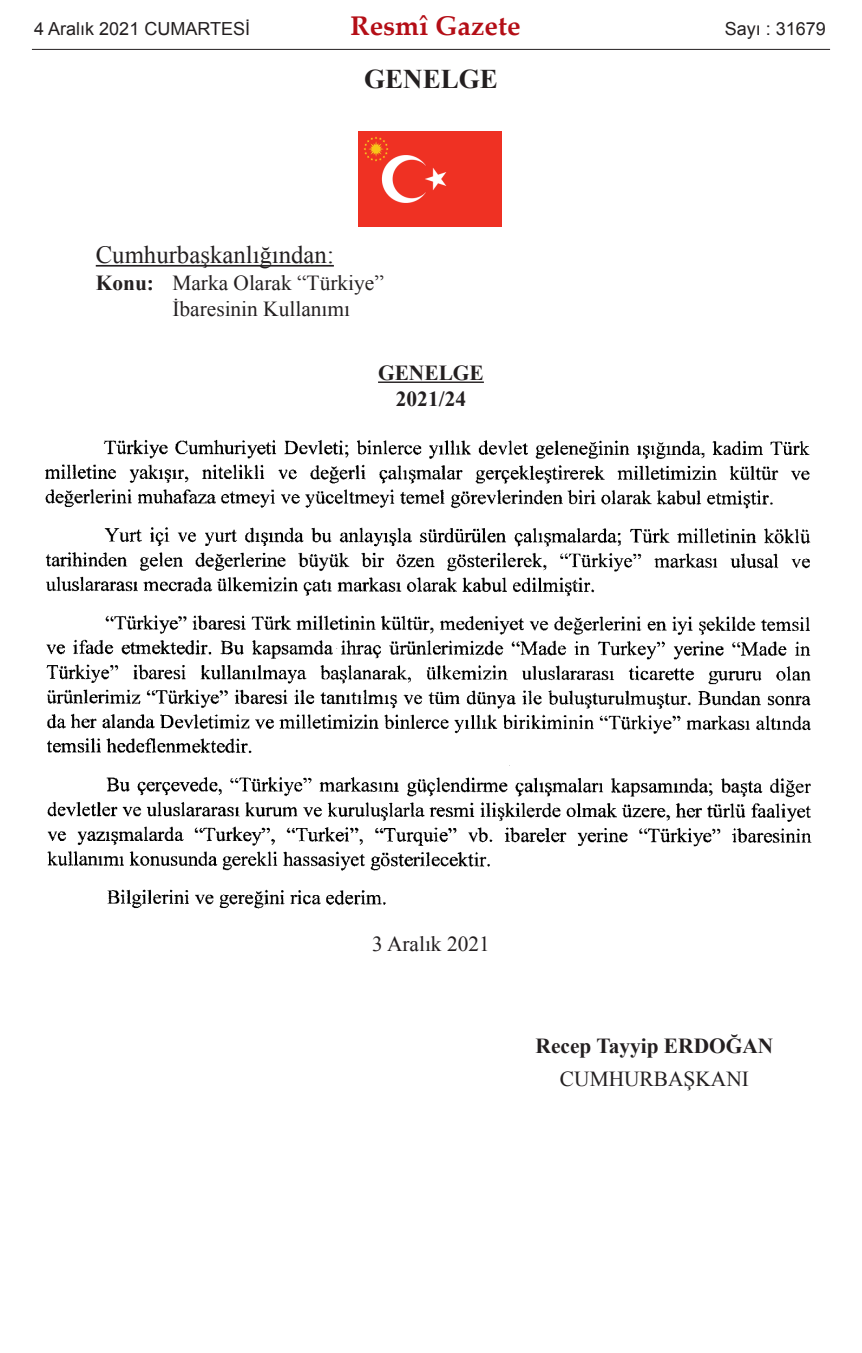
<style>
.page{position:relative;width:862px;height:1353px;background:#fff}
.page>*{position:absolute;margin:0;border:0;box-sizing:border-box;transform-origin:0 0}
.t1{font:700 27px "Palatino Linotype";color:#b40e16}
.t2{font:700 27px "Times New Roman";color:#231f20}
.t3{font:24.75px "Times New Roman";color:#231f20}
.t4{font:21.38px/25.7px "Times New Roman";color:#231f20}
.t5{font:700 21.38px/26.1px "Times New Roman";color:#231f20;text-align:center}
.t6{font:18px "Arial";color:#231f20}
.s1{font-weight:700}
</style>
<div class="page">
<hr style="left:96px;top:265px;width:238px;height:1px;background:#231f20">
<hr style="left:378px;top:381px;width:105px;height:2px;background:#231f20">
<img style="left:358px;top:131px;width:143px;height:96px">
<img style="left:45px;top:439px;width:767px;height:470px">
<hr style="left:32px;top:49px;width:797px;height:1px;background:#231f20">
<p class="t6" style="left:34px;top:18px;width:217px">4 Aralık 2021 CUMARTESİ</p>
<p class="t1" style="left:350px;top:15px;width:171px">Resmî Gazete</p>
<p class="t6" style="left:724px;top:18px;width:103px">Sayı : 31679</p>
<p class="t2" style="left:364px;top:64px;width:135px">GENELGE</p>
<p class="t3" style="left:96px;top:241px;width:239px">Cumhurbaşkanlığından:</p>
<p class="t4" style="left:172px;top:270px;width:213px;text-indent:-77px"><span class="s1">Konu:</span> Marka Olarak “Türkiye”<br>İbaresinin Kullanımı</p>
<p class="t5" style="left:378px;top:359px;width:107px">GENELGE<br>2021/24</p>
<p class="t4" style="left:372px;top:930px;width:119px">3 Aralık 2021</p>
<p class="t5" style="left:535px;top:1032px;width:239px">Recep Tayyip ERDOĞAN</p>
<p class="t4" style="left:559px;top:1065px;width:190px">CUMHURBAŞKANI</p>
</div>
